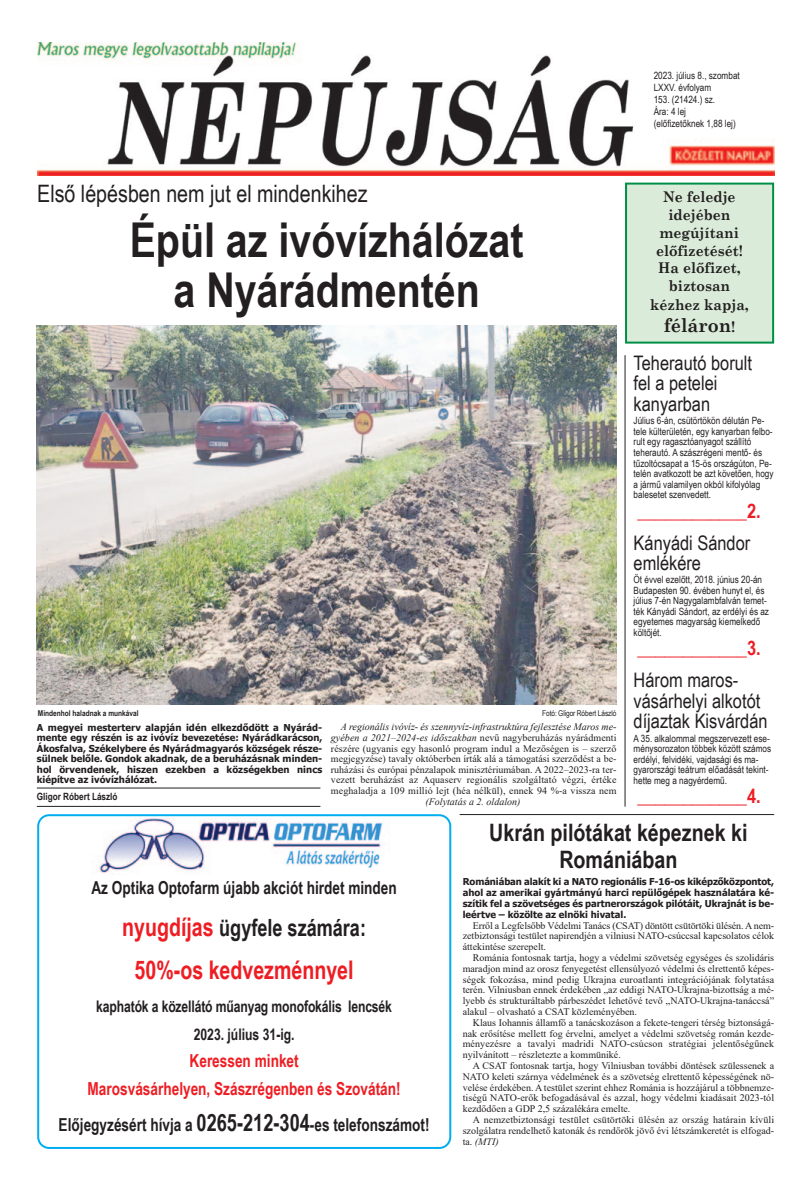
<style>
.page{position:relative;width:811px;height:1191px;background:#fff}
.page>*{position:absolute;margin:0;border:0;box-sizing:border-box;transform-origin:0 0}
.t1{font:700 48px/50px "Arial Narrow";color:#231f20;text-align:center}
.t2{font:700 25.7px "Arial Narrow";color:#ee1d23;scale:.93 1}
.t3{font:700 24px/27px "Arial Narrow";color:#231f20;text-align:center}
.t4{font:24px "Arial Narrow";color:#231f20}
.t5{font:700 23.7px "Arial Narrow";color:#231f20;scale:.93 1}
.t6{font:20px/20.5px "Arial Narrow";color:#231f20}
.t7{font:700 20px "Arial Narrow";color:#ee1d23}
.t8{font:700 19.1px "Century Schoolbook";color:#231f20;scale:.94 1}
.t9{font:700 17.9px "Arial Narrow";color:#231f20;scale:.93 1}
.t10{font:700 17.9px/27.4px "Arial Narrow";color:#ee1d23;text-align:center;scale:.93 1}
.t11{font:700 16px/27.4px "Arial Narrow";letter-spacing:-.01em;color:#231f20;text-align:center;scale:.93 1}
.t12{font:700 14.8px "Century Schoolbook";color:#231f20;scale:.94 1}
.t13{font:10px/10.8px "Times New Roman";color:#231f20;text-align:justify}
.t14{font:10px/10.5px "Arial Narrow";color:#231f20}
.t15{font:italic 10px "Times New Roman";color:#231f20}
.t16{font:700 10px "Arial Narrow";color:#231f20}
.t17{font:700 9.5px/10.5px "Tahoma";color:#231f20;text-align:justify}
.t18{font:700 8px "Arial Narrow";color:#231f20}
.t19{font:8px "Arial Narrow";letter-spacing:-.01em;color:#231f20}
.s1{font-style:italic}
.s2{font-size:14.8px}
.s3{font-size:25.7px;color:#ee1d23}
.s4{font-size:23.8px}
</style>
<div class="page">
<img style="left:37px;top:325px;width:579px;height:379px">
<div style="left:37px;top:43px;width:737px;height:135px;background:linear-gradient(to right,#ee392c,#ee392c)"></div>
<img style="left:37px;top:43px;width:737px;height:132px">
<hr style="left:37px;top:806px;width:283px;height:1px;background:#231f20">
<hr style="left:37px;top:788px;width:283px;height:1px;background:#231f20">
<hr style="left:625px;top:355px;width:1px;height:451px;background:#231f20">
<div style="left:627px;top:185px;width:145px;height:156px;background:#daecd9"></div>
<div style="left:625px;top:183px;width:149px;height:160px;border:2px solid #008f46"></div>
<svg style="left:37px;top:814px;width:414px;height:335px"></svg>
<div style="left:47px;top:817px;width:396px;height:58px;background:#fff"></div>
<img style="left:99px;top:818px;width:284px;height:57px">
<hr style="left:459px;top:814px;width:315px;height:1px;background:#231f20">
<p class="t14" style="left:653px;top:70px;width:88px">2023. július 8., szombat</p>
<p class="t14" style="left:653px;top:82px;width:59px">LXXV. évfolyam</p>
<p class="t14" style="left:653px;top:94px;width:63px">153. (21424.) sz.</p>
<p class="t14" style="left:653px;top:106px;width:34px">Ára: 4 lej</p>
<p class="t14" style="left:653px;top:118px;width:84px">(előfizetőknek 1,88 lej)</p>
<p class="t4" style="left:37px;top:180px;width:332px">Első lépésben nem jut el mindenkihez</p>
<p class="t1" style="left:130px;top:215px;width:395px">Épül az ivóvízhálózat a Nyárádmentén</p>
<p class="t18" style="left:38px;top:708px;width:102px">Mindenhol haladnak a munkával</p>
<p class="t19" style="left:542px;top:708px;width:76px">Fotó: Gligor Róbert László</p>
<p class="t17" style="left:37px;top:722px;width:287px">A megyei mesterterv alapján idén elkezdődött a Nyárád&shy;mente egy részén is az ivóvíz bevezetése: Nyárádkarácson, Ákosfalva, Székelybere és Nyárádmagyarós községek része&shy;sülnek belőle. Gondok akadnak, de a beruházásnak minden&shy;hol örvendenek, hiszen ezekben a községekben nincs kiépítve az ivóvízhálózat.</p>
<p class="t13" style="left:331px;top:722px;width:287px;line-height:10.5px;text-indent:10px"><span class="s1">A regionális ivóvíz- és szennyvíz-infrastruktúra fejlesztése Maros me&shy;gyében a 2021–2024-es időszakban</span> nevű nagyberuházás nyárádmenti részére (ugyanis egy hasonló program indul a Mezőségen is – szerző megjegyzése) tavaly októberben írták alá a támogatási szerződést a be&shy;ruházási és európai pénzalapok minisztériumában. A 2022–2023-ra ter&shy;vezett beruházást az Aquaserv regionális szolgáltató végzi, értéke meghaladja a 109 millió lejt (héa nélkül), ennek 94 %-a vissza nem</p>
<p class="t15" style="left:425px;top:796px;width:97px">(Folytatás a 2. oldalon)</p>
<p class="t16" style="left:37px;top:791px;width:82px">Gligor Róbert László</p>
<p class="t12" style="left:663px;top:187px;width:79px">Ne feledje</p>
<p class="t12" style="left:668px;top:205px;width:68px">idejében</p>
<p class="t12" style="left:660px;top:223px;width:86px">megújítani</p>
<p class="t12" style="left:656px;top:241px;width:94px">előfizetését!</p>
<p class="t12" style="left:658px;top:259px;width:89px">Ha előfizet,</p>
<p class="t12" style="left:669px;top:277px;width:67px">biztosan</p>
<p class="t12" style="left:650px;top:295px;width:106px">kézhez kapja,</p>
<p class="t8" style="left:663px;top:313px;width:78px">féláron<span class="s2">!</span></p>
<p class="t6" style="left:633px;top:352px;width:120px">Teherautó borult fel a petelei kanyarban</p>
<p class="t14" style="left:633px;top:415px;width:141px">Július 6-án, csütörtökön délután Pe&shy;tele külterületén, egy kanyarban felbo&shy;rult egy ragasztóanyagot szállító teherautó. A szászrégeni mentő- és tűzoltócsapat a 15-ös országúton, Pe&shy;telén avatkozott be azt követően, hogy a jármű valamilyen okból kifolyólag balesetet szenvedett.</p>
<p class="t7" style="left:637px;top:499px;width:125px">____________2.</p>
<p class="t6" style="left:633px;top:532px;width:118px">Kányádi Sándor emlékére</p>
<p class="t14" style="left:633px;top:574px;width:137px">Öt évvel ezelőtt, 2018. június 20-án<br>Budapesten 90. évében hunyt el, és július 7-én Nagygalambfalván temet&shy;ték Kányádi Sándort, az erdélyi és az egyetemes magyarság kiemelkedő költőjét.</p>
<p class="t7" style="left:637px;top:636px;width:125px">____________3.</p>
<p class="t6" style="left:633px;top:669px;width:135px">Három maros&shy;vásárhelyi alkotót díjaztak Kisvárdán</p>
<p class="t14" style="left:633px;top:732px;width:139px">A 35. alkalommal megszervezett ese&shy;ménysorozaton többek között számos erdélyi, felvidéki, vajdasági és ma&shy;gyarországi teátrum előadását tekint&shy;hette meg a nagyérdemű.</p>
<p class="t7" style="left:637px;top:784px;width:125px">____________4.</p>
<p class="t9" style="left:91px;top:877px;width:330px">Az Optika Optofarm újabb akciót hirdet minden</p>
<p class="t5" style="left:122px;top:914px;width:264px"><span class="s3">nyugdíjas</span> ügyfele számára:</p>
<p class="t2" style="left:135px;top:955px;width:237px">50%-os kedvezménnyel</p>
<p class="t11" style="left:96px;top:993px;width:319px">kaphatók a közellátó műanyag monofokális lencsék<br>2023. július 31-ig.</p>
<p class="t10" style="left:88px;top:1047px;width:338px">Keressen minket<br>Marosvásárhelyen, Szászrégenben és Szovátán!</p>
<p class="t9" style="left:59px;top:1114px;width:400px">Előjegyzésért hívja a <span class="s4">0265-212-304</span>-es telefonszámot!</p>
<p class="t3" style="left:489px;top:818px;width:260px">Ukrán pilótákat képeznek ki<br>Romániában</p>
<p class="t17" style="left:463px;top:876px;width:313px;line-height:10.8px">Romániában alakít ki a NATO regionális F-16-os kiképzőközpontot, ahol az amerikai gyártmányú harci repülőgépek használatára ké&shy;szítik fel a szövetséges és partnerországok pilótáit, Ukrajnát is be&shy;leértve – közölte az elnöki hivatal.</p>
<p class="t13" style="left:463px;top:919px;width:313px;text-indent:10px">Erről a Legfelsőbb Védelmi Tanács (CSAT) döntött csütörtöki ülésén. A nem&shy;zetbiztonsági testület napirendjén a vilniusi NATO-csúccsal kapcsolatos célok áttekintése szerepelt.</p>
<p class="t13" style="left:463px;top:952px;width:313px;text-indent:10px">Románia fontosnak tartja, hogy a védelmi szövetség egységes és szolidáris maradjon mind az orosz fenyegetést ellensúlyozó védelmi és elrettentő képes&shy;ségek fokozása, mind pedig Ukrajna euroatlanti integrációjának folytatása terén. Vilniusban ennek érdekében „az eddigi NATO-Ukrajna-bizottság a mé&shy;lyebb és strukturáltabb párbeszédet lehetővé tevő „NATO-Ukrajna-tanáccsá” alakul – olvasható a CSAT közleményében.</p>
<p class="t13" style="left:463px;top:1017px;width:313px;text-indent:10px">Klaus Iohannis államfő a tanácskozáson a fekete-tengeri térség biztonságá&shy;nak erősítése mellett fog érvelni, amelyet a védelmi szövetség román kezde&shy;ményezésre a tavalyi madridi NATO-csúcson stratégiai jelentőségűnek nyilvánított – részletezte a kommüniké.</p>
<p class="t13" style="left:463px;top:1060px;width:313px;text-indent:10px">A CSAT fontosnak tartja, hogy Vilniusban további döntések szülessenek a NATO keleti szárnya védelmének és a szövetség elrettentő képességének nö&shy;velése érdekében. A testület szerint ehhez Románia is hozzájárul a többnemze&shy;tiségű NATO-erők befogadásával és azzal, hogy védelmi kiadásait 2023-tól kezdődően a GDP 2,5 százalékára emelte.</p>
<p class="t13" style="left:463px;top:1114px;width:313px;text-indent:10px">A nemzetbiztonsági testület csütörtöki ülésén az ország határain kívüli szolgálatra rendelhető katonák és rendőrök jövő évi létszámkeretét is elfogad&shy;ta. <span class="s1">(MTI)</span></p>
</div>
